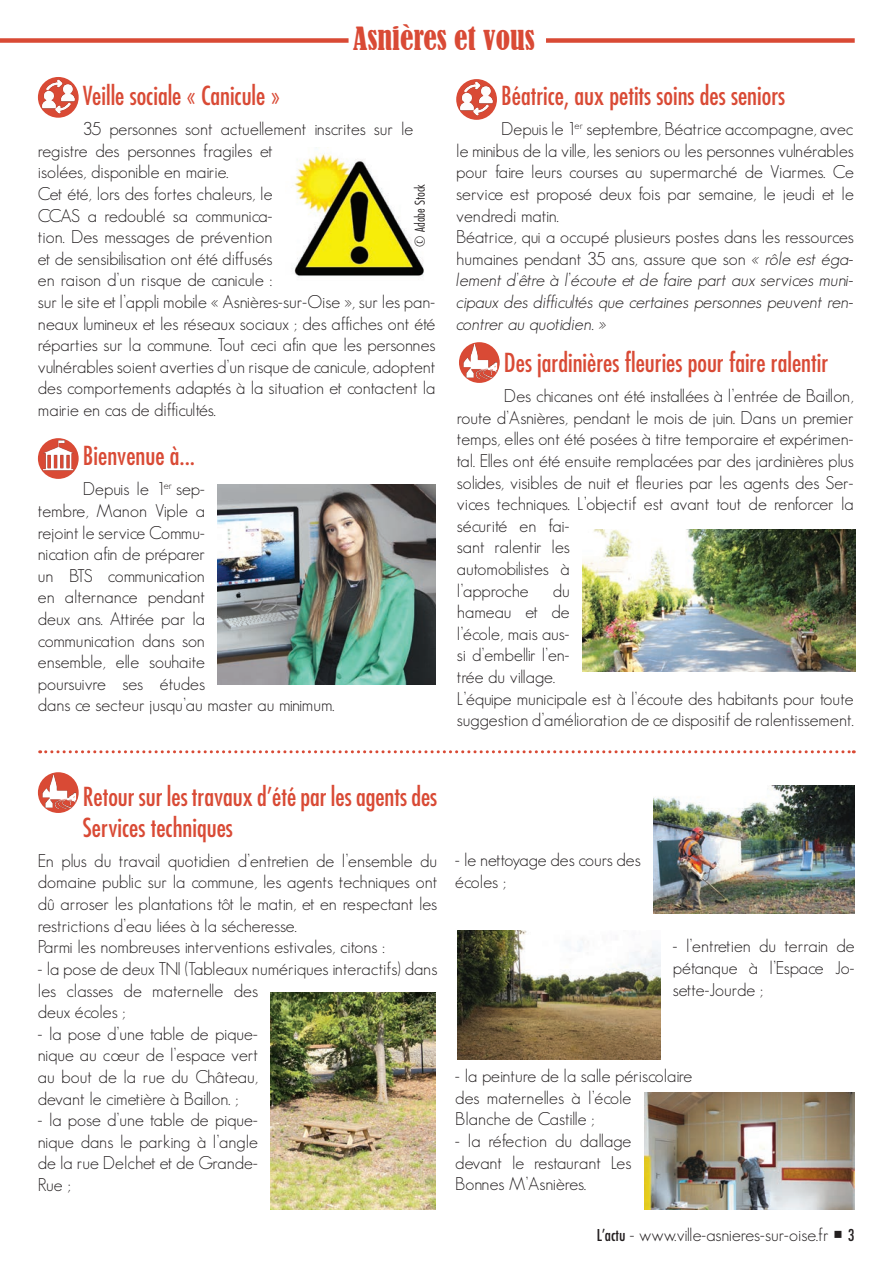
<style>
.page{position:relative;width:893px;height:1263px;background:#fff}
.page>*{position:absolute;margin:0;border:0;box-sizing:border-box;transform-origin:0 0}
.t1{font:condensed 30px "Bernard";color:#d94a35}
.Titre{font:condensed 25.5px/30.6px "Futura";color:#d94a35}
.TEXTE{font:300 18px/21.6px "Geosans";color:#231f20}
.TEXTE-2{font:italic 300 18px/21.6px "Geosans";color:#231f20;text-align:justify}
.TEXTE-3{font:14.85px "Futura PT Cond";color:#231f20}
.s1{font-style:normal}
.s2{font-family:"Futura PT Cond";font-weight:500}
</style>
<div class="page">
<div style="left:0;top:38px;width:349px;height:5px;background:#d94a35"></div>
<div style="left:546px;top:38px;width:309px;height:5px;background:#d94a35"></div>
<svg style="left:38px;top:772px;width:41px;height:41px"></svg>
<img style="left:42px;top:774px;width:34px;height:35px">
<img style="left:583px;top:529px;width:272px;height:143px">
<svg style="left:459px;top:342px;width:41px;height:41px"></svg>
<img style="left:463px;top:344px;width:34px;height:35px">
<img style="left:271px;top:993px;width:164px;height:216px">
<img style="left:38px;top:77px;width:41px;height:41px;border-radius:20px">
<img style="left:294px;top:154px;width:130px;height:123px">
<img style="left:644px;top:1092px;width:211px;height:117px">
<img style="left:456px;top:79px;width:41px;height:41px;border-radius:20px">
<img style="left:653px;top:785px;width:202px;height:128px">
<div style="left:38px;top:438px;width:41px;height:41px;background:#d94a35;border-radius:50%"></div>
<img style="left:40px;top:438px;width:36px;height:35px">
<img style="left:218px;top:484px;width:217px;height:200px">
<svg style="left:40px;top:750px;width:814px;height:3px"></svg>
<img style="left:458px;top:931px;width:202px;height:129px">
<h1 class="t1" style="left:353px;top:21px;width:183px">Asnières et vous</h1>
<p class="Titre" style="left:83px;top:80px;width:198px">Veille sociale « Canicule »</p>
<p class="TEXTE" style="left:38px;top:118px;width:377px;text-indent:45px">35 personnes sont actuellement inscrites sur le registre des personnes fragiles et<br>isolées, disponible en mairie.</p>
<p class="TEXTE" style="left:38px;top:183px;width:399px">Cet été, lors des fortes chaleurs, le<br>CCAS a redoublé sa communica-<br>tion. Des messages de prévention<br>et de sensibilisation ont été diffusés<br>en raison d’un risque de canicule :<br>sur le site et l’appli mobile « Asnières-sur-Oise », sur les pan&shy;neaux lumineux et les réseaux sociaux ; des affiches ont été réparties sur la commune. Tout ceci afin que les personnes vulnérables soient averties d’un risque de canicule, adoptent des comportements adaptés à la situation et contactent la mairie en cas de difficultés.</p>
<p class="TEXTE-3" style="left:411px;top:247px;width:64px;rotate:-90deg">© Adobe Stock</p>
<p class="Titre" style="left:83px;top:440px;width:114px">Bienvenue à...</p>
<p class="TEXTE" style="left:38px;top:478px;width:298px;text-indent:45px">Depuis le 1<sup>er</sup> sep-<br>tembre, Manon Viple a<br>rejoint le service Commu-<br>nication afin de préparer<br>un BTS communication<br>en alternance pendant<br>deux ans. Attirée par la<br>communication dans son<br>ensemble, elle souhaite<br>poursuivre ses études<br>dans ce secteur jusqu’au master au minimum.</p>
<p class="Titre" style="left:501px;top:80px;width:286px">Béatrice, aux petits soins des seniors</p>
<p class="TEXTE" style="left:456px;top:118px;width:399px;text-align:justify;text-indent:45px">Depuis le 1<sup>er</sup> septembre, Béatrice accompagne, avec le minibus de la ville, les seniors ou les personnes vulnérables pour faire leurs courses au supermarché de Viarmes. Ce service est proposé deux fois par semaine, le jeudi et le vendredi matin.</p>
<p class="TEXTE-2" style="left:456px;top:226px;width:399px"><span class="s1">Béatrice, qui a occupé plusieurs postes dans les ressources humaines pendant 35 ans, assure que son</span> « rôle est éga&shy;lement d’être à l’écoute et de faire part aux services muni&shy;cipaux des difficultés que certaines personnes peuvent ren&shy;contrer au quotidien. »</p>
<p class="Titre" style="left:504px;top:347px;width:326px">Des jardinières fleuries pour faire ralentir</p>
<p class="TEXTE" style="left:457px;top:385px;width:398px;text-indent:47px">Des chicanes ont été installées à l’entrée de Baillon, route d’Asnières, pendant le mois de juin. Dans un premier temps, elles ont été posées à titre temporaire et expérimen&shy;tal. Elles ont été ensuite remplacées par des jardinières plus solides, visibles de nuit et fleuries par les agents des Ser&shy;vices techniques. L’objectif est avant tout de renforcer la sécurité en fai-<br>sant ralentir les<br>automobilistes à<br>l’approche</p>
<p class="TEXTE" style="left:457px;top:579px;width:114px;text-align:justify;text-indent:96px">du hameau et de l’école, mais aus&shy;si d’embellir l’en&shy;trée du village.</p>
<p class="TEXTE" style="left:457px;top:687px;width:398px">L’équipe municipale est à l’écoute des habitants pour toute suggestion d’amélioration de ce dispositif de ralentissement.</p>
<p class="Titre" style="left:83px;top:781px;width:356px">Retour sur les travaux d’été par les agents des<br>Services techniques</p>
<p class="TEXTE" style="left:38px;top:850px;width:401px;text-align:justify">En plus du travail quotidien d’entretien de l’ensemble du domaine public sur la commune, les agents techniques ont dû arroser les plantations tôt le matin, et en respectant les restrictions d’eau liées à la sécheresse.</p>
<p class="TEXTE" style="left:38px;top:936px;width:349px">Parmi les nombreuses interventions estivales, citons :</p>
<p class="TEXTE" style="left:38px;top:958px;width:401px">- la pose de deux TNI (Tableaux numériques interactifs) dans les classes de maternelle des<br>deux écoles ;</p>
<p class="TEXTE" style="left:38px;top:1023px;width:222px;text-align:justify">- la pose d’une table de pique&shy;nique au cœur de l’espace vert au bout de la rue du Château, devant le cimetière à Baillon. ;</p>
<p class="TEXTE" style="left:38px;top:1109px;width:222px;text-align:justify">- la pose d’une table de pique&shy;nique dans le parking à l’angle de la rue Delchet et de Grande-Rue ;</p>
<p class="TEXTE" style="left:455px;top:849px;width:187px">- le nettoyage des cours des écoles ;</p>
<p class="TEXTE" style="left:673px;top:935px;width:183px;text-align:justify">- l’entretien du terrain de pétanque à l’Espace Jo&shy;sette-Jourde ;</p>
<p class="TEXTE" style="left:455px;top:1065px;width:238px">- la peinture de la salle périscolaire</p>
<p class="TEXTE" style="left:455px;top:1087px;width:178px">des maternelles à l’école<br>Blanche de Castille ;</p>
<p class="TEXTE" style="left:455px;top:1130px;width:178px;text-align:justify">- la réfection du dallage devant le restaurant Les Bonnes M’Asnières.</p>
<p class="TEXTE" style="left:597px;top:1224px;width:260px"><span class="s2">L’actu</span> - www.ville-asnieres-sur-oise.fr ○ <span class="s2">3</span></p>
</div>
